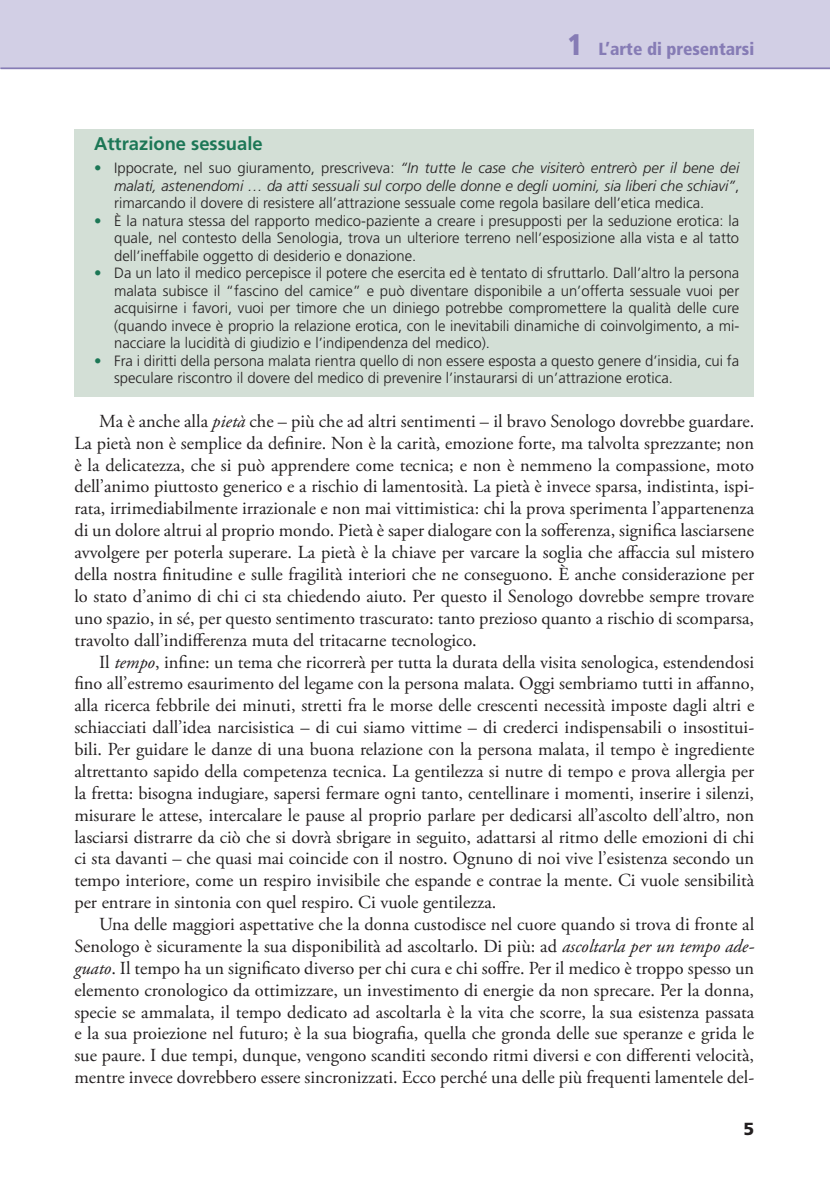
<style>
.page{position:relative;width:830px;height:1194px;background:#fff}
.page>*{position:absolute;margin:0;border:0;box-sizing:border-box;transform-origin:0 0}
.t1{font:18.38px/21.9px "Adobe Garamond Pro";color:#231f20;text-align:justify}
.t2{font:700 18.38px "Frutiger";color:#1c7756}
.t3{font:900 condensed 17.5px "Frutiger";color:#867cb5}
.t4{font:900 17.5px "Frutiger";color:#231f20}
.t5{font:300 14.88px/17.5px "Frutiger";color:#231f20;text-align:justify}
.t6{font:italic 300 14.88px/17.5px "Frutiger";color:#231f20;text-align:justify}
.s1{font-size:29.75px}
.s2{font-weight:400;font-style:normal;color:#1c7756}
.s3{font-style:normal}
.s4{font-weight:400;color:#1c7756}
.s5{font-style:italic}
</style>
<div class="page">
<div style="left:0;top:0;width:830px;height:69px;background:#d2cfe5"></div>
<hr style="left:0;top:67px;width:830px;height:2px;background:#867cb5">
<div style="left:74px;top:129px;width:680px;height:23px;background:#d3dfd6"></div>
<div style="left:74px;top:152px;width:680px;height:70px;background:#d3dfd6"></div>
<div style="left:74px;top:204px;width:680px;height:70px;background:#d3dfd6"></div>
<div style="left:74px;top:257px;width:680px;height:105px;background:#d3dfd6"></div>
<div style="left:74px;top:344px;width:680px;height:53px;background:#d3dfd6"></div>
<p class="t3" style="left:567px;top:38px;width:188px"><span class="s1">1</span> L’arte di presentarsi</p>
<p class="t2" style="left:94px;top:133px;width:170px">Attrazione sessuale</p>
<p class="t6" style="left:114px;top:159px;width:627px;text-indent:-20px"><span class="s2">•</span> <span class="s3">Ippocrate, nel suo giuramento, prescriveva:</span> “In tutte le case che visiterò entrerò per il bene dei malati, astenendomi … da atti sessuali sul corpo delle donne e degli uomini, sia liberi che schiavi”<span class="s3">, rimarcando il dovere di resistere all’attrazione sessuale come regola basilare dell’etica medica.</span></p>
<p class="t5" style="left:114px;top:212px;width:627px;text-indent:-20px"><span class="s4">•</span> È la natura stessa del rapporto medico-paziente a creare i presupposti per la seduzione erotica: la quale, nel contesto della Senologia, trova un ulteriore terreno nell’esposizione alla vista e al tatto dell’ineffabile oggetto di desiderio e donazione.</p>
<p class="t5" style="left:114px;top:264px;width:627px;text-indent:-20px"><span class="s4">•</span> Da un lato il medico percepisce il potere che esercita ed è tentato di sfruttarlo. Dall’altro la persona malata subisce il “fascino del camice” e può diventare disponibile a un’offerta sessuale vuoi per acquisirne i favori, vuoi per timore che un diniego potrebbe compromettere la qualità delle cure (quando invece è proprio la relazione erotica, con le inevitabili dinamiche di coinvolgimento, a mi&shy;nacciare la lucidità di giudizio e l’indipendenza del medico).</p>
<p class="t5" style="left:114px;top:352px;width:626px;text-indent:-20px"><span class="s4">•</span> Fra i diritti della persona malata rientra quello di non essere esposta a questo genere d’insidia, cui fa speculare riscontro il dovere del medico di prevenire l’instaurarsi di un’attrazione erotica.</p>
<p class="t1" style="left:74px;top:411px;width:681px;text-indent:25px">Ma è anche alla <span class="s5">pietà</span> che – più che ad altri sentimenti – il bravo Senologo dovrebbe guardare.<br>La pietà non è semplice da definire. Non è la carità, emozione forte, ma talvolta sprezzante; non è la delicatezza, che si può apprendere come tecnica; e non è nemmeno la compassione, moto dell’animo piuttosto generico e a rischio di lamentosità. La pietà è invece sparsa, indistinta, ispi&shy;rata, irrimediabilmente irrazionale e non mai vittimistica: chi la prova sperimenta l’appartenenza di un dolore altrui al proprio mondo. Pietà è saper dialogare con la sofferenza, significa lasciarsene avvolgere per poterla superare. La pietà è la chiave per varcare la soglia che affaccia sul mistero della nostra finitudine e sulle fragilità interiori che ne conseguono. È anche considerazione per lo stato d’animo di chi ci sta chiedendo aiuto. Per questo il Senologo dovrebbe sempre trovare uno spazio, in sé, per questo sentimento trascurato: tanto prezioso quanto a rischio di scomparsa, travolto dall’indifferenza muta del tritacarne tecnologico.</p>
<p class="t1" style="left:74px;top:651px;width:681px;text-indent:25px">Il <span class="s5">tempo</span>, infine: un tema che ricorrerà per tutta la durata della visita senologica, estendendosi fino all’estremo esaurimento del legame con la persona malata. Oggi sembriamo tutti in affanno, alla ricerca febbrile dei minuti, stretti fra le morse delle crescenti necessità imposte dagli altri e schiacciati dall’idea narcisistica – di cui siamo vittime – di crederci indispensabili o insostitui&shy;bili. Per guidare le danze di una buona relazione con la persona malata, il tempo è ingrediente altrettanto sapido della competenza tecnica. La gentilezza si nutre di tempo e prova allergia per la fretta: bisogna indugiare, sapersi fermare ogni tanto, centellinare i momenti, inserire i silenzi, misurare le attese, intercalare le pause al proprio parlare per dedicarsi all’ascolto dell’altro, non lasciarsi distrarre da ciò che si dovrà sbrigare in seguito, adattarsi al ritmo delle emozioni di chi ci sta davanti – che quasi mai coincide con il nostro. Ognuno di noi vive l’esistenza secondo un tempo interiore, come un respiro invisibile che espande e contrae la mente. Ci vuole sensibilità per entrare in sintonia con quel respiro. Ci vuole gentilezza.</p>
<p class="t1" style="left:74px;top:914px;width:681px;text-indent:25px">Una delle maggiori aspettative che la donna custodisce nel cuore quando si trova di fronte al Senologo è sicuramente la sua disponibilità ad ascoltarlo. Di più: ad <span class="s5">ascoltarla per un tempo ade&shy;guato</span>. Il tempo ha un significato diverso per chi cura e chi soffre. Per il medico è troppo spesso un elemento cronologico da ottimizzare, un investimento di energie da non sprecare. Per la donna, specie se ammalata, il tempo dedicato ad ascoltarla è la vita che scorre, la sua esistenza passata e la sua proiezione nel futuro; è la sua biografia, quella che gronda delle sue speranze e grida le sue paure. I due tempi, dunque, vengono scanditi secondo ritmi diversi e con differenti velocità, mentre invece dovrebbero essere sincronizzati. Ecco perché una delle più frequenti lamentele del-</p>
<p class="t4" style="left:743px;top:1118px;width:12px">5</p>
</div>
